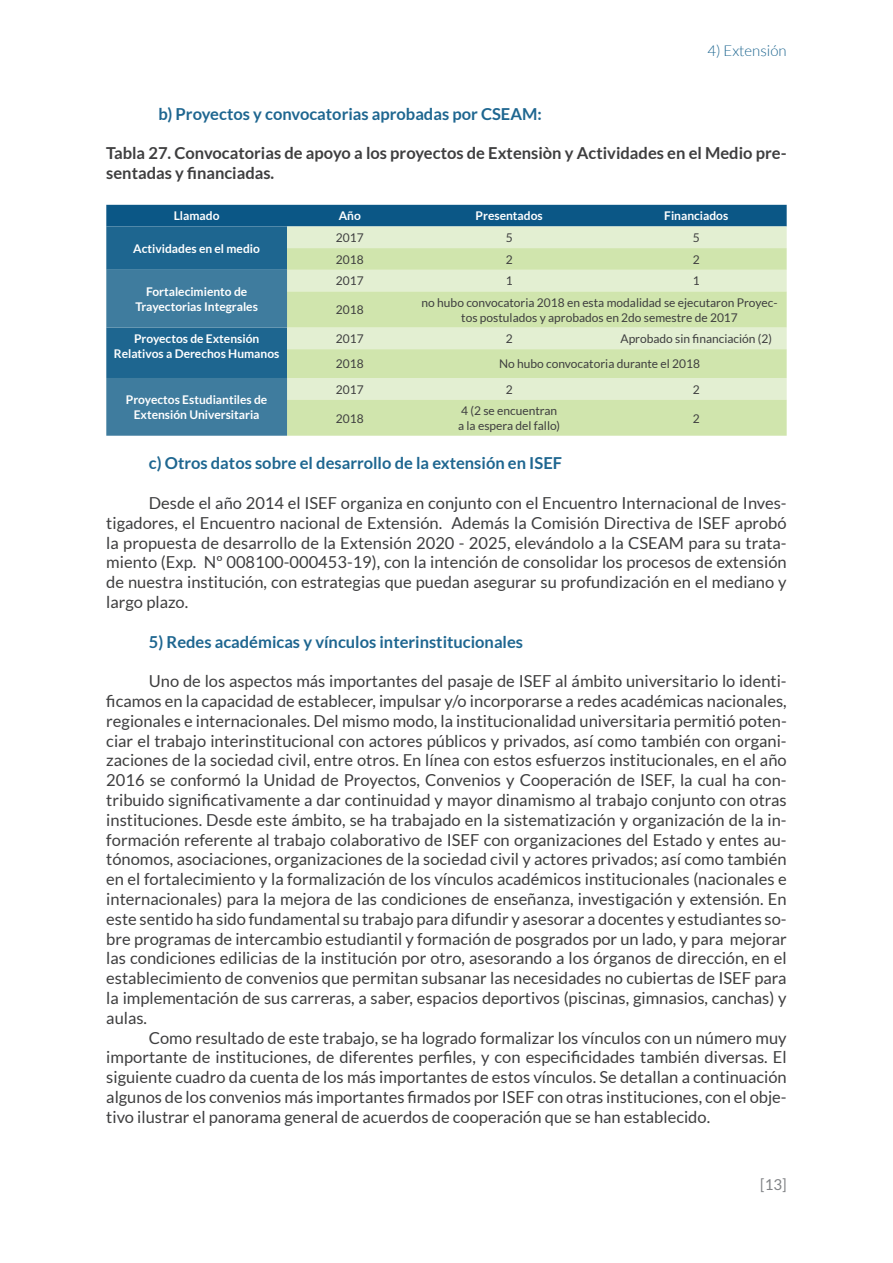
<style>
.page{position:relative;width:893px;height:1263px;background:#fff}
.page>*{position:absolute;margin:0;border:0;box-sizing:border-box;transform-origin:0 0}
.t1{font:16.5px/19.8px "Lato";color:#3e3e3f;text-align:justify}
.t2{font:700 16.5px "Lato";color:#1e6690}
.t3{font:700 16.5px/19.8px "Lato";color:#3e3e3f}
.t4{font:300 15px "Lato";color:#1e6690}
.t5{font:15px "Lato";color:#808285}
.t6{font:12px/14.4px "Lato";color:#3e3e3f;text-align:center}
.t7{font:700 12px/14.4px "Lato";color:#fff;text-align:center}
</style>
<div class="page">
<svg style="left:106px;top:205px;width:681px;height:231px;background:#9cbfae"></svg>
<p class="t4" style="left:707px;top:42px;width:81px">4) Extensión</p>
<p class="t2" style="left:158px;top:104px;width:385px">b) Proyectos y convocatorias aprobadas por CSEAM:</p>
<p class="t3" style="left:106px;top:143px;width:682px">Tabla 27. Convocatorias de apoyo a los proyectos de Extensiòn y Actividades en el Medio pre&shy;sentadas y financiadas.</p>
<p class="t7" style="left:174px;top:209px;width:47px">Llamado</p>
<p class="t7" style="left:339px;top:209px;width:24px">Año</p>
<p class="t7" style="left:476px;top:209px;width:69px">Presentados</p>
<p class="t7" style="left:664px;top:209px;width:66px">Financiados</p>
<p class="t7" style="left:133px;top:241px;width:128px">Actividades en el medio</p>
<p class="t6" style="left:336px;top:230px;width:29px">2017</p>
<p class="t6" style="left:506px;top:230px;width:8px">5</p>
<p class="t6" style="left:693px;top:230px;width:8px">5</p>
<p class="t6" style="left:336px;top:252px;width:29px">2018</p>
<p class="t6" style="left:506px;top:252px;width:8px">2</p>
<p class="t6" style="left:693px;top:252px;width:8px">2</p>
<p class="t7" style="left:135px;top:285px;width:124px">Fortalecimiento de<br>Trayectorias Integrales</p>
<p class="t6" style="left:336px;top:274px;width:29px">2017</p>
<p class="t6" style="left:506px;top:274px;width:8px">1</p>
<p class="t6" style="left:693px;top:274px;width:8px">1</p>
<p class="t6" style="left:336px;top:303px;width:29px">2018</p>
<p class="t6" style="left:422px;top:295px;width:357px">no hubo convocatoria 2018 en esta modalidad se ejecutaron Proyec&shy;tos postulados y aprobados en 2do semestre de 2017</p>
<p class="t7" style="left:114px;top:331px;width:167px">Proyectos de Extensión<br>Relativos a Derechos Humanos</p>
<p class="t6" style="left:336px;top:332px;width:29px">2017</p>
<p class="t6" style="left:506px;top:332px;width:8px">2</p>
<p class="t6" style="left:620px;top:332px;width:153px">Aprobado sin financiación (2)</p>
<p class="t6" style="left:336px;top:357px;width:29px">2018</p>
<p class="t6" style="left:499px;top:357px;width:202px">No hubo convocatoria durante el 2018</p>
<p class="t7" style="left:126px;top:393px;width:143px">Proyectos Estudiantiles de<br>Extensión Universitaria</p>
<p class="t6" style="left:336px;top:382px;width:29px">2017</p>
<p class="t6" style="left:506px;top:382px;width:8px">2</p>
<p class="t6" style="left:693px;top:382px;width:8px">2</p>
<p class="t6" style="left:336px;top:411px;width:29px">2018</p>
<p class="t6" style="left:458px;top:404px;width:104px;text-align:left">4 (2 se encuentran a la espera del fallo)</p>
<p class="t6" style="left:693px;top:411px;width:8px">2</p>
<p class="t2" style="left:149px;top:454px;width:415px">c) Otros datos sobre el desarrollo de la extensión en ISEF</p>
<p class="t1" style="left:106px;top:493px;width:682px;text-indent:43px">Desde el año 2014 el ISEF organiza en conjunto con el Encuentro Internacional de Inves&shy;tigadores, el Encuentro nacional de Extensión. Además la Comisión Directiva de ISEF aprobó la propuesta de desarrollo de la Extensión 2020 - 2025, elevándolo a la CSEAM para su trata&shy;miento (Exp. Nº 008100-000453-19), con la intención de consolidar los procesos de extensión de nuestra institución, con estrategias que puedan asegurar su profundización en el mediano y largo plazo.</p>
<p class="t2" style="left:149px;top:632px;width:376px">5) Redes académicas y vínculos interinstitucionales</p>
<p class="t1" style="left:106px;top:671px;width:682px;text-indent:43px">Uno de los aspectos más importantes del pasaje de ISEF al ámbito universitario lo identi&shy;ficamos en la capacidad de establecer, impulsar y/o incorporarse a redes académicas nacionales, regionales e internacionales. Del mismo modo, la institucionalidad universitaria permitió poten&shy;ciar el trabajo interinstitucional con actores públicos y privados, así como también con organi&shy;zaciones de la sociedad civil, entre otros. En línea con estos esfuerzos institucionales, en el año 2016 se conformó la Unidad de Proyectos, Convenios y Cooperación de ISEF, la cual ha con&shy;tribuido significativamente a dar continuidad y mayor dinamismo al trabajo conjunto con otras instituciones. Desde este ámbito, se ha trabajado en la sistematización y organización de la in&shy;formación referente al trabajo colaborativo de ISEF con organizaciones del Estado y entes au&shy;tónomos, asociaciones, organizaciones de la sociedad civil y actores privados; así como también en el fortalecimiento y la formalización de los vínculos académicos institucionales (nacionales e internacionales) para la mejora de las condiciones de enseñanza, investigación y extensión. En este sentido ha sido fundamental su trabajo para difundir y asesorar a docentes y estudiantes so&shy;bre programas de intercambio estudiantil y formación de posgrados por un lado, y para mejorar las condiciones edilicias de la institución por otro, asesorando a los órganos de dirección, en el establecimiento de convenios que permitan subsanar las necesidades no cubiertas de ISEF para la implementación de sus carreras, a saber, espacios deportivos (piscinas, gimnasios, canchas) y aulas.</p>
<p class="t1" style="left:106px;top:1027px;width:682px;text-indent:43px">Como resultado de este trabajo, se ha logrado formalizar los vínculos con un número muy importante de instituciones, de diferentes perfiles, y con especificidades también diversas. El siguiente cuadro da cuenta de los más importantes de estos vínculos. Se detallan a continuación algunos de los convenios más importantes firmados por ISEF con otras instituciones, con el obje&shy;tivo ilustrar el panorama general de acuerdos de cooperación que se han establecido.</p>
<p class="t5" style="left:760px;top:1176px;width:28px">[13]</p>
</div>
